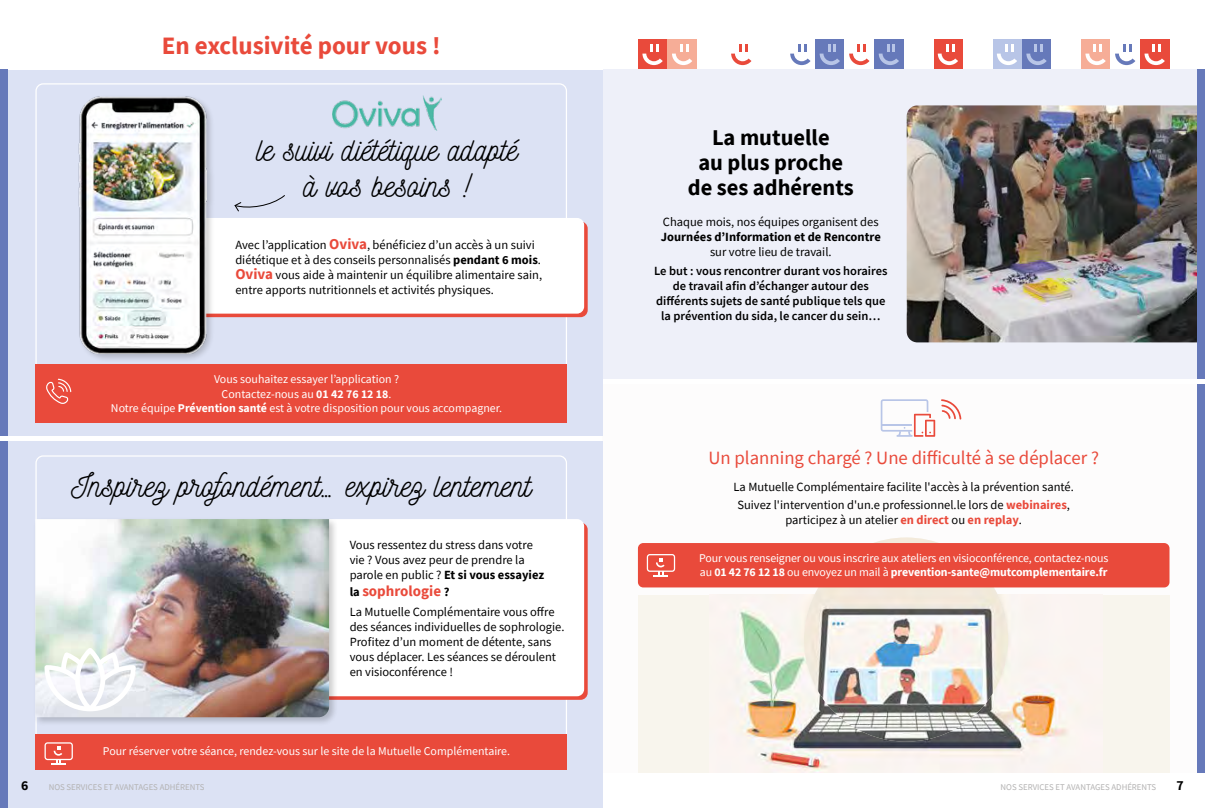
<style>
.page{position:relative;width:1205px;height:808px;background:#fff}
.page>*{position:absolute;margin:0;border:0;box-sizing:border-box;transform-origin:0 0}
.t1{font:32.5px/36.2px "Nickainley";color:#000;text-align:center}
.t2{font:700 25px "Source Sans Pro";color:#e94a3b}
.t3{font:700 22.5px/25px "Source Sans Pro";color:#000;text-align:center}
.t4{font:18.75px "Source Sans Pro";color:#e94a3b}
.t5{font:700 15px "Source Sans Pro";color:#e94a3b}
.t6{font:700 13.75px "Source Sans Pro";color:#000}
.t7{font:12.5px/15px "Source Sans Pro";color:#000}
.t8{font:600 12.5px/15px "Source Sans Pro";color:#000;text-align:center}
.t9{font:700 12.5px "Source Sans Pro";color:#000}
.t10{font:11.88px/14.2px "Source Sans Pro";color:#fff;text-align:center}
.t11{font:8.75px "Source Sans Pro";color:#b3b2b2}
.s1{font-weight:700;font-size:15px;color:#e94a3b}
.s2{font-weight:700}
.s3{font-size:12.5px;color:#000}
.s4{font-weight:700;color:#e94a3b}
</style>
<div class="page">
<div style="left:602px;top:69px;width:603px;height:310px;background:#eef0f9"></div>
<div style="left:638px;top:595px;width:531px;height:177px;background:#f8f5ed"></div>
<img style="left:736px;top:595px;width:330px;height:177px">
<img style="left:804px;top:537px;width:204px;height:205px;border-radius:102px">
<div style="left:0;top:69px;width:602px;height:367px;background:#dce2f4"></div>
<div style="left:0;top:441px;width:602px;height:367px;background:#dce2f4"></div>
<div style="left:0;top:69px;width:7px;height:367px;background:#6679ba"></div>
<div style="left:0;top:441px;width:7px;height:367px;background:#6679ba"></div>
<div style="left:1198px;top:384px;width:7px;height:388px;background:#6679ba"></div>
<img style="left:332px;top:96px;width:110px;height:34px">
<div style="left:194px;top:221px;width:394px;height:96px;background:#e94a3b;border-radius:7px"></div>
<div style="left:190px;top:218px;width:394px;height:96px;background:#fff;border-radius:7px"></div>
<div style="left:323px;top:523px;width:265px;height:177px;background:linear-gradient(to right,#e94a3b,#e94a3b);border-radius:7px"></div>
<div style="left:320px;top:519px;width:264px;height:177px;background:#fff;border-radius:7px"></div>
<div style="left:33px;top:517px;width:305px;height:210px;background:#000;opacity:.2"></div>
<img style="left:35px;top:519px;width:294px;height:198px">
<svg style="left:234px;top:195px;width:51px;height:17px"></svg>
<div style="left:35px;top:364px;width:532px;height:58px;background:#e94a3b"></div>
<svg style="left:46px;top:379px;width:25px;height:25px"></svg>
<div style="left:638px;top:543px;width:531px;height:44px;background:#e94a3b;border-radius:5px"></div>
<svg style="left:647px;top:554px;width:28px;height:22px"></svg>
<div style="left:35px;top:734px;width:532px;height:36px;background:#e94a3b"></div>
<svg style="left:45px;top:742px;width:28px;height:23px"></svg>
<svg style="left:881px;top:399px;width:54px;height:38px"></svg>
<svg style="left:941px;top:399px;width:20px;height:21px"></svg>
<div style="left:638px;top:39px;width:29px;height:30px;background:#e94a3b"></div>
<svg style="left:642px;top:44px;width:21px;height:21px"></svg>
<div style="left:992px;top:39px;width:30px;height:30px;background:#b8c5e7"></div>
<svg style="left:997px;top:44px;width:20px;height:21px"></svg>
<div style="left:1022px;top:39px;width:29px;height:30px;background:#6679ba"></div>
<svg style="left:1026px;top:44px;width:20px;height:21px"></svg>
<div style="left:933px;top:39px;width:30px;height:30px;background:#e94a3b"></div>
<svg style="left:938px;top:44px;width:20px;height:21px"></svg>
<div style="left:1140px;top:39px;width:29px;height:30px;background:#e94a3b"></div>
<svg style="left:1144px;top:44px;width:21px;height:21px"></svg>
<div style="left:874px;top:39px;width:30px;height:30px;background:#6679ba"></div>
<svg style="left:879px;top:44px;width:20px;height:21px"></svg>
<div style="left:815px;top:39px;width:29px;height:30px;background:#6679ba"></div>
<svg style="left:819px;top:44px;width:21px;height:21px"></svg>
<svg style="left:849px;top:44px;width:20px;height:21px"></svg>
<div style="left:1081px;top:39px;width:29px;height:30px;background:#f6ad97"></div>
<svg style="left:1085px;top:44px;width:21px;height:21px"></svg>
<div style="left:667px;top:39px;width:30px;height:30px;background:#f6ad97"></div>
<svg style="left:672px;top:44px;width:20px;height:21px"></svg>
<svg style="left:731px;top:44px;width:20px;height:21px"></svg>
<svg style="left:1115px;top:44px;width:20px;height:21px"></svg>
<svg style="left:790px;top:44px;width:20px;height:21px"></svg>
<div style="left:77px;top:94px;width:139px;height:269px;background:#000;opacity:.2"></div>
<img style="left:79px;top:96px;width:128px;height:258px">
<svg style="left:45px;top:648px;width:91px;height:63px"></svg>
<img style="left:906px;top:105px;width:292px;height:237px">
<div style="left:1198px;top:69px;width:7px;height:310px;background:#6679ba"></div>
<h2 class="t2" style="left:162px;top:29px;width:280px">En exclusivité pour vous !</h2>
<h1 class="t1" style="left:256px;top:131px;width:263px">le suivi diététique adapté à vos besoins !</h1>
<p class="t7" style="left:235px;top:237px;width:308px">Avec l’application <span class="s1">Oviva</span>, bénéficiez d’un accès à un suivi diététique et à des conseils personnalisés <span class="s2">pendant 6 mois</span>.<br><span class="s1">Oviva</span> vous aide à maintenir un équilibre alimentaire sain, entre apports nutritionnels et activités physiques.</p>
<p class="t10" style="left:111px;top:372px;width:393px">Vous souhaitez essayer l’application ?<br>Contactez-nous au <span class="s2">01 42 76 12 18</span>.<br>Notre équipe <span class="s2">Prévention santé</span> est à votre disposition pour vous accompagner.</p>
<h1 class="t1" style="left:71px;top:467px;width:461px">Inspirez profondément… expirez lentement</h1>
<p class="t7" style="left:350px;top:537px;width:196px">Vous ressentez du stress dans votre vie ? Vous avez peur de prendre la parole en public ? <span class="s2">Et si vous essayiez</span></p>
<p class="t5" style="left:350px;top:581px;width:101px"><span class="s3">la</span> sophrologie <span class="s3">?</span></p>
<p class="t7" style="left:350px;top:604px;width:216px">La Mutuelle Complémentaire vous offre des séances individuelles de sophrologie.<br>Profitez d’un moment de détente, sans vous déplacer. Les séances se déroulent en visioconférence !</p>
<p class="t10" style="left:103px;top:744px;width:409px">Pour réserver votre séance, rendez-vous sur le site de la Mutuelle Complémentaire.</p>
<h3 class="t3" style="left:688px;top:124px;width:168px">La mutuelle<br>au plus proche de ses adhérents</h3>
<p class="t7" style="left:663px;top:215px;width:217px">Chaque mois, nos équipes organisent des</p>
<p class="t9" style="left:661px;top:229px;width:221px">Journées d’Information et de Rencontre</p>
<p class="t7" style="left:710px;top:245px;width:123px">sur votre lieu de travail.</p>
<p class="t8" style="left:654px;top:263px;width:235px">Le but : vous rencontrer durant vos horaires de travail afin d’échanger autour des différents sujets de santé publique tels que la prévention du sida, le cancer du sein…</p>
<h3 class="t4" style="left:708px;top:446px;width:392px">Un planning chargé ? Une difficulté à se déplacer ?</h3>
<p class="t7" style="left:733px;top:477px;width:342px;line-height:18.5px;text-align:center">La Mutuelle Complémentaire facilite l'accès à la prévention santé.<br>Suivez l'intervention d'un.e professionnel.le lors de <span class="s4">webinaires</span>,</p>
<p class="t7" style="left:785px;top:513px;width:238px">participez à un atelier <span class="s4">en direct</span> ou <span class="s4">en replay</span>.</p>
<p class="t10" style="left:699px;top:551px;width:411px;text-align:left">Pour vous renseigner ou vous inscrire aux ateliers en visioconférence, contactez-nous au <span class="s2">01 42 76 12 18</span> ou envoyez un mail à <span class="s2">prevention-sante@mutcomplementaire.fr</span></p>
<p class="t6" style="left:21px;top:776px;width:9px">6</p>
<p class="t11" style="left:49px;top:782px;width:157px">NOS SERVICES ET AVANTAGES ADHÉRENTS</p>
<p class="t11" style="left:1000px;top:782px;width:157px">NOS SERVICES ET AVANTAGES ADHÉRENTS</p>
<p class="t6" style="left:1176px;top:776px;width:9px">7</p>
</div>
